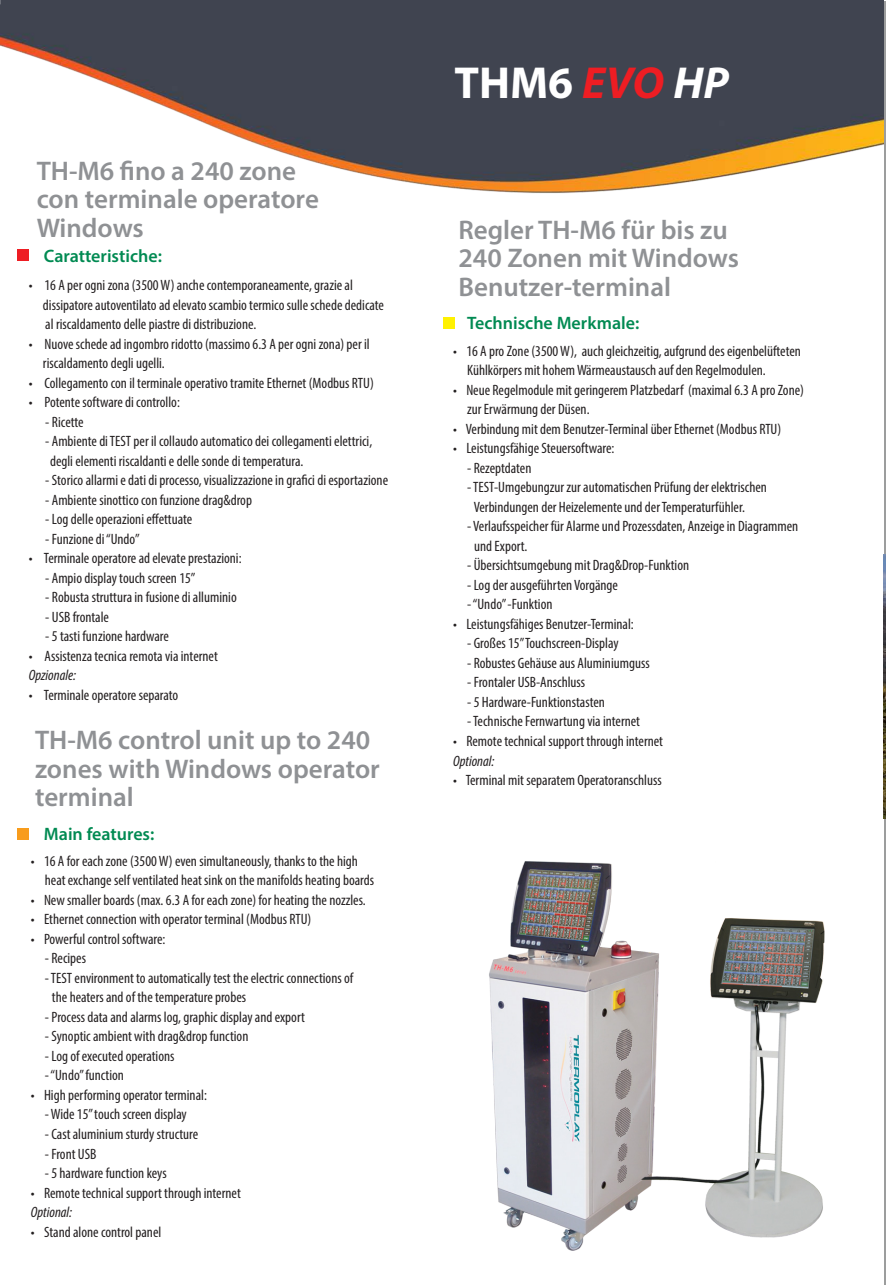
<style>
.page{position:relative;width:886px;height:1285px;background:#fff}
.page>*{position:absolute;margin:0;border:0;box-sizing:border-box;transform-origin:0 0}
.t1{font:700 45px "Myriad Pro";color:#fff}
.t2{font:600 27px "Myriad Pro";color:#8f9194}
.t3{font:600 18px "Myriad Pro";color:#008a52}
.t4{font:condensed 15px "Myriad Pro";color:#231f20}
.t5{font:italic condensed 15px "Myriad Pro";color:#231f20}
.s1{font-style:italic;color:#ee1d23}
.s2{font-style:italic}
</style>
<div class="page">
<hr style="left:884px;top:1px;width:2px;height:1283px;background:#9c9d9d">
<img style="left:884px;top:555px;width:2px;height:263px">
<img style="left:0;top:1px;width:884px;height:192px">
<img style="left:489px;top:861px;width:336px;height:390px">
<div style="left:17px;top:249px;width:12px;height:12px;background:#ee1d23"></div>
<div style="left:443px;top:317px;width:12px;height:12px;background:#fff101"></div>
<div style="left:17px;top:828px;width:12px;height:12px;background:#f89c1c"></div>
<p class="t1" style="left:454px;top:54px;width:276px">THM6 <span class="s1">EVO</span> <span class="s2">HP</span></p>
<p class="t2" style="left:37px;top:153px;width:261px">TH-M6 fino a 240 zone</p>
<p class="t2" style="left:37px;top:182px;width:284px">con terminale operatore</p>
<p class="t2" style="left:37px;top:210px;width:109px">Windows</p>
<p class="t2" style="left:458px;top:212px;width:271px">Regler TH-M6 für bis zu</p>
<p class="t2" style="left:458px;top:241px;width:282px">240 Zonen mit Windows</p>
<p class="t2" style="left:458px;top:269px;width:214px">Benutzer-terminal</p>
<p class="t3" style="left:44px;top:244px;width:120px">Caratteristiche:</p>
<p class="t4" style="left:29px;top:276px;width:326px">• 16 A per ogni zona (3500 W) anche contemporaneamente, grazie al</p>
<p class="t4" style="left:43px;top:296px;width:343px">dissipatore autoventilato ad elevato scambio termico sulle schede dedicate</p>
<p class="t4" style="left:45px;top:315px;width:212px">al riscaldamento delle piastre di distribuzione.</p>
<p class="t4" style="left:29px;top:335px;width:342px">• Nuove schede ad ingombro ridotto (massimo 6.3 A per ogni zona) per il</p>
<p class="t4" style="left:43px;top:354px;width:123px">riscaldamento degli ugelli.</p>
<p class="t4" style="left:29px;top:374px;width:346px">• Collegamento con il terminale operativo tramite Ethernet (Modbus RTU)</p>
<p class="t4" style="left:29px;top:393px;width:153px">• Potente software di controllo:</p>
<p class="t4" style="left:45px;top:413px;width:40px">- Ricette</p>
<p class="t4" style="left:45px;top:432px;width:328px">- Ambiente di TEST per il collaudo automatico dei collegamenti elettrici,</p>
<p class="t4" style="left:50px;top:452px;width:255px">degli elementi riscaldanti e delle sonde di temperatura.</p>
<p class="t4" style="left:45px;top:471px;width:344px">- Storico allarmi e dati di processo, visualizzazione in grafici di esportazione</p>
<p class="t4" style="left:45px;top:491px;width:208px">- Ambiente sinottico con funzione drag&amp;drop</p>
<p class="t4" style="left:45px;top:510px;width:148px">- Log delle operazioni effettuate</p>
<p class="t4" style="left:45px;top:530px;width:96px">- Funzione di “Undo”</p>
<p class="t4" style="left:29px;top:549px;width:214px">• Terminale operatore ad elevate prestazioni:</p>
<p class="t4" style="left:45px;top:569px;width:152px">- Ampio display touch screen 15”</p>
<p class="t4" style="left:45px;top:588px;width:193px">- Robusta struttura in fusione di alluminio</p>
<p class="t4" style="left:45px;top:608px;width:65px">- USB frontale</p>
<p class="t4" style="left:45px;top:627px;width:125px">- 5 tasti funzione hardware</p>
<p class="t4" style="left:29px;top:647px;width:190px">• Assistenza tecnica remota via internet</p>
<p class="t5" style="left:29px;top:666px;width:49px">Opzionale:</p>
<p class="t4" style="left:29px;top:686px;width:151px">• Terminale operatore separato</p>
<p class="t3" style="left:467px;top:311px;width:174px">Technische Merkmale:</p>
<p class="t4" style="left:453px;top:342px;width:349px">• 16 A pro Zone (3500 W), auch gleichzeitig, aufgrund des eigenbelüfteten</p>
<p class="t4" style="left:467px;top:361px;width:300px">Kühlkörpers mit hohem Wärmeaustausch auf den Regelmodulen.</p>
<p class="t4" style="left:453px;top:381px;width:352px">• Neue Regelmodule mit geringerem Platzbedarf (maximal 6.3 A pro Zone)</p>
<p class="t4" style="left:467px;top:400px;width:124px">zur Erwärmung der Düsen.</p>
<p class="t4" style="left:453px;top:420px;width:330px">• Verbindung mit dem Benutzer-Terminal über Ethernet (Modbus RTU)</p>
<p class="t4" style="left:453px;top:439px;width:163px">• Leistungsfähige Steuersoftware:</p>
<p class="t4" style="left:467px;top:459px;width:66px">- Rezeptdaten</p>
<p class="t4" style="left:467px;top:478px;width:301px">- TEST-Umgebungzur zur automatischen Prüfung der elektrischen</p>
<p class="t4" style="left:474px;top:498px;width:273px">Verbindungen der Heizelemente und der Temperaturfühler.</p>
<p class="t4" style="left:467px;top:517px;width:332px">- Verlaufsspeicher für Alarme und Prozessdaten, Anzeige in Diagrammen</p>
<p class="t4" style="left:474px;top:537px;width:55px">und Export.</p>
<p class="t4" style="left:467px;top:556px;width:223px">- Übersichtsumgebung mit Drag&amp;Drop-Funktion</p>
<p class="t4" style="left:467px;top:576px;width:152px">- Log der ausgeführten Vorgänge</p>
<p class="t4" style="left:467px;top:595px;width:87px">- “Undo” -Funktion</p>
<p class="t4" style="left:453px;top:615px;width:182px">• Leistungsfähiges Benutzer-Terminal:</p>
<p class="t4" style="left:467px;top:634px;width:153px">- Großes 15” Touchscreen-Display</p>
<p class="t4" style="left:467px;top:654px;width:184px">- Robustes Gehäuse aus Aluminiumguss</p>
<p class="t4" style="left:467px;top:673px;width:120px">- Frontaler USB-Anschluss</p>
<p class="t4" style="left:467px;top:693px;width:139px">- 5 Hardware-Funktionstasten</p>
<p class="t4" style="left:467px;top:712px;width:174px">- Technische Fernwartung via internet</p>
<p class="t4" style="left:453px;top:732px;width:212px">• Remote technical support through internet</p>
<p class="t5" style="left:453px;top:751px;width:43px">Optional:</p>
<p class="t4" style="left:453px;top:771px;width:210px">• Terminal mit separatem Operatoranschluss</p>
<p class="t2" style="left:35px;top:723px;width:337px">TH-M6 control unit up to 240</p>
<p class="t2" style="left:35px;top:751px;width:346px">zones with Windows operator</p>
<p class="t2" style="left:35px;top:780px;width:100px">terminal</p>
<p class="t3" style="left:44px;top:823px;width:112px">Main features:</p>
<p class="t4" style="left:31px;top:851px;width:329px">• 16 A for each zone (3500 W) even simultaneously, thanks to the high</p>
<p class="t4" style="left:45px;top:871px;width:331px">heat exchange self ventilated heat sink on the manifolds heating boards</p>
<p class="t4" style="left:31px;top:890px;width:336px">• New smaller boards (max. 6.3 A for each zone) for heating the nozzles.</p>
<p class="t4" style="left:31px;top:910px;width:282px">• Ethernet connection with operator terminal (Modbus RTU)</p>
<p class="t4" style="left:31px;top:929px;width:136px">• Powerful control software:</p>
<p class="t4" style="left:45px;top:949px;width:43px">- Recipes</p>
<p class="t4" style="left:45px;top:968px;width:310px">- TEST environment to automatically test the electric connections of</p>
<p class="t4" style="left:52px;top:988px;width:196px">the heaters and of the temperature probes</p>
<p class="t4" style="left:45px;top:1007px;width:261px">- Process data and alarms log, graphic display and export</p>
<p class="t4" style="left:45px;top:1027px;width:205px">- Synoptic ambient with drag&amp;drop function</p>
<p class="t4" style="left:45px;top:1046px;width:131px">- Log of executed operations</p>
<p class="t4" style="left:45px;top:1066px;width:81px">- “Undo” function</p>
<p class="t4" style="left:31px;top:1085px;width:178px">• High performing operator terminal:</p>
<p class="t4" style="left:45px;top:1105px;width:143px">- Wide 15” touch screen display</p>
<p class="t4" style="left:45px;top:1124px;width:155px">- Cast aluminium sturdy structure</p>
<p class="t4" style="left:45px;top:1144px;width:53px">- Front USB</p>
<p class="t4" style="left:45px;top:1163px;width:123px">- 5 hardware function keys</p>
<p class="t4" style="left:31px;top:1183px;width:212px">• Remote technical support through internet</p>
<p class="t5" style="left:31px;top:1202px;width:43px">Optional:</p>
<p class="t4" style="left:31px;top:1222px;width:132px">• Stand alone control panel</p>
</div>
